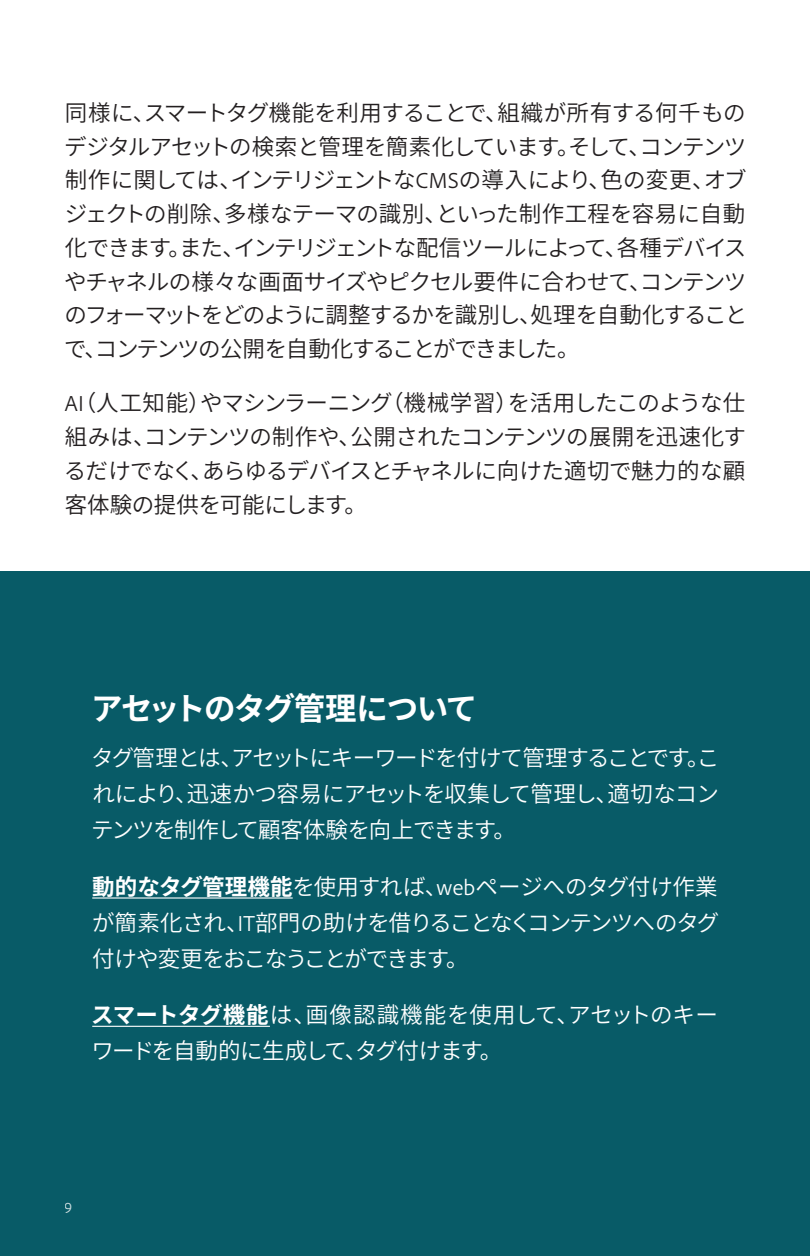
<style>
.page{position:relative;width:810px;height:1256px;background:#fff}
.page>*{position:absolute;margin:0;border:0;box-sizing:border-box;transform-origin:0 0}
.t1{font:800 31.5px "Adobe Clean Han";letter-spacing:-.05em;color:#fff}
.t2{font:22.5px/33.8px "Adobe Clean Han";letter-spacing:-.045em;color:#231f20;text-align:justify}
.t3{font:22.5px/36px "Adobe Clean Han";letter-spacing:-.05em;color:#fff;text-align:justify}
.t4{font:22.5px/36px "Adobe Clean Han";letter-spacing:-.02em;color:#fff}
.t5{font:300 15.75px "Adobe Clean";color:#fff}
.s1{font-family:"Adobe Clean";font-weight:300}
.s2{font-weight:800}
</style>
<div class="page">
<div style="left:0;top:572px;width:810px;height:684px;background:#085b67"></div>
<hr style="left:92px;top:897px;width:201px;height:1px;background:#fff">
<hr style="left:92px;top:1025px;width:178px;height:1px;background:#fff">
<p class="t2" style="left:64px;top:96px;width:685px">同様に、スマートタグ機能を利用することで、組織が所有する何千ものデジタルアセットの検索と管理を簡素化しています。そして、コンテンツ制作に関しては、インテリジェントな<span class="s1">CMS</span>の導入により、色の変更、オブジェクトの削除、多様なテーマの識別、といった制作工程を容易に自動化できます。また、インテリジェントな配信ツールによって、各種デバイスやチャネルの様々な画面サイズやピクセル要件に合わせて、コンテンツのフォーマットをどのように調整するかを識別し、処理を自動化することで、コンテンツの公開を自動化することができました。</p>
<p class="t2" style="left:64px;top:386px;width:684px"><span class="s1">AI</span>（人工知能）やマシンラーニング（機械学習）を活用したこのような仕組みは、コンテンツの制作や、公開されたコンテンツの展開を迅速化するだけでなく、あらゆるデバイスとチャネルに向けた適切で魅力的な顧客体験の提供を可能にします。</p>
<h1 class="t1" style="left:91px;top:691px;width:388px">アセットのタグ管理について</h1>
<p class="t3" style="left:91px;top:740px;width:629px">タグ管理とは、アセットにキーワードを付けて管理することです。これにより、迅速かつ容易にアセットを収集して管理し、適切なコンテンツを制作して顧客体験を向上できます。</p>
<p class="t3" style="left:92px;top:869px;width:629px"><span class="s2">動的なタグ管理機能</span>を使用すれば、<span class="s1">web</span>ページへのタグ付け作業が簡素化され、<span class="s1">IT</span>部門の助けを借りることなくコンテンツへのタグ付けや変更をおこなうことができます。</p>
<p class="t4" style="left:91px;top:997px;width:628px"><span class="s2">スマートタグ機能</span>は、画像認識機能を使用して、アセットのキーワードを自動的に生成して、タグ付けます。</p>
<p class="t5" style="left:65px;top:1197px;width:10px">9</p>
</div>
